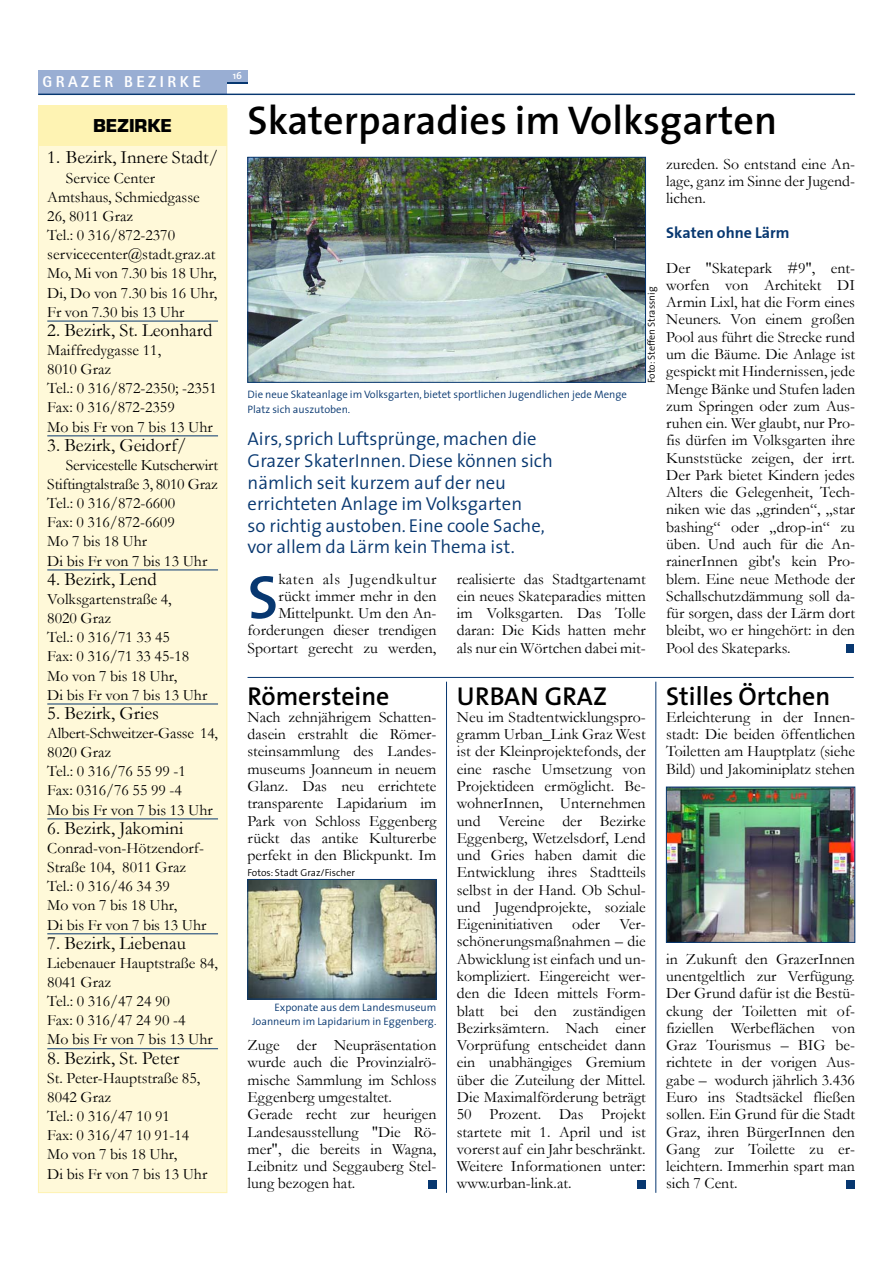
<style>
.page{position:relative;width:893px;height:1263px;background:#fff}
.page>*{position:absolute;margin:0;border:0;box-sizing:border-box;transform-origin:0 0}
.t1{font:600 61.5px "The Sans";color:#073770}
.t2{font:600 40.35px "The Sans";color:#000}
.t3{font:600 25.95px "The Sans";color:#000}
.t4{font:300 18.75px/21.6px "The Sans";color:#073770}
.t5{font:18.75px "Garamond";color:#000}
.t6{font:700 17.25px "Eurostile";color:#000}
.t7{font:15.9px/17.2px "Garamond";color:#000}
.t8{font:15.9px "Rotis Sans Serif Extra Bold Extra Bold 75";letter-spacing:.22em;color:#fff}
.t9{font:700 15.9px "The Sans";color:#073770}
.t10{font:300 10.8px/14.4px "The Sans";color:#073770}
.t11{font:300 10.05px "The Sans";color:#000}
.t12{font:600 10.05px "The Sans";color:#fff}
</style>
<div class="page">
<div style="left:227px;top:70px;width:20px;height:13px;background:#99aed3"></div>
<svg style="left:227px;top:83px;width:20px;height:1px"></svg>
<div style="left:38px;top:70px;width:189px;height:25px;background:#99aed3"></div>
<div style="left:38px;top:109px;width:189px;height:1084px;background:#fff9d9"></div>
<hr style="left:47px;top:321px;width:171px;height:1px;background:#073770">
<hr style="left:47px;top:436px;width:171px;height:1px;background:#073770">
<hr style="left:47px;top:570px;width:171px;height:1px;background:#073770">
<hr style="left:47px;top:704px;width:171px;height:1px;background:#073770">
<hr style="left:47px;top:819px;width:171px;height:1px;background:#073770">
<hr style="left:47px;top:934px;width:171px;height:1px;background:#073770">
<hr style="left:47px;top:1048px;width:171px;height:1px;background:#073770">
<div style="left:38px;top:108px;width:189px;height:1085px;border:1px solid #fef3b3"></div>
<div style="left:38px;top:105px;width:189px;height:41px;background:#fef3b3"></div>
<div style="left:846px;top:644px;width:8px;height:8px;background:#073770"></div>
<img style="left:249px;top:159px;width:394px;height:222px">
<div style="left:247px;top:157px;width:398px;height:226px;border:1px solid #073770"></div>
<hr style="left:247px;top:677px;width:606px;height:1px;background:#073770">
<div style="left:428px;top:1180px;width:8px;height:9px;background:#073770"></div>
<img style="left:249px;top:881px;width:185px;height:116px">
<div style="left:247px;top:879px;width:189px;height:120px;border:1px solid #073770"></div>
<div style="left:637px;top:1180px;width:8px;height:9px;background:#073770"></div>
<div style="left:846px;top:1180px;width:9px;height:9px;background:#073770"></div>
<img style="left:668px;top:789px;width:185px;height:152px">
<div style="left:666px;top:787px;width:189px;height:156px;border:1px solid #073770"></div>
<hr style="left:446px;top:682px;width:1px;height:511px;background:#073770">
<hr style="left:655px;top:682px;width:1px;height:511px;background:#073770">
<hr style="left:38px;top:94px;width:817px;height:1px;background:#073770">
<p class="t8" style="left:43px;top:76px;width:159px">GRAZER BEZIRKE</p>
<p class="t8" style="left:43px;top:76px;width:108px">REPORTAGE</p>
<p class="t6" style="left:93px;top:115px;width:80px">BEZIRKE</p>
<p class="t5" style="left:47px;top:147px;width:172px">1. Bezirk, Innere Stadt/</p>
<p class="t7" style="left:47px;top:168px;width:172px;line-height:19.2px;text-indent:19px">Service Center<br>Amtshaus, Schmiedgasse<br>26, 8011 Graz<br>Tel.: 0 316/872-2370 servicecenter@stadt.graz.at<br>Mo, Mi von 7.30 bis 18 Uhr,<br>Di, Do von 7.30 bis 16 Uhr,<br>Fr von 7.30 bis 13 Uhr</p>
<p class="t5" style="left:47px;top:320px;width:167px">2. Bezirk, St. Leonhard</p>
<p class="t7" style="left:47px;top:341px;width:171px;line-height:19.2px">Maiffredygasse 11,<br>8010 Graz<br>Tel.: 0 316/872-2350; -2351<br>Fax: 0 316/872-2359<br>Mo bis Fr von 7 bis 13 Uhr</p>
<p class="t5" style="left:47px;top:435px;width:141px">3. Bezirk, Geidorf/</p>
<p class="t7" style="left:47px;top:456px;width:172px;line-height:19.2px;text-indent:19px">Servicestelle Kutscherwirt<br>Stiftingtalstraße 3, 8010 Graz<br>Tel.: 0 316/872-6600<br>Fax: 0 316/872-6609<br>Mo 7 bis 18 Uhr<br>Di bis Fr von 7 bis 13 Uhr</p>
<p class="t5" style="left:47px;top:569px;width:111px">4. Bezirk, Lend</p>
<p class="t7" style="left:47px;top:590px;width:161px;line-height:19.2px">Volksgartenstraße 4,<br>8020 Graz<br>Tel.: 0 316/71 33 45<br>Fax: 0 316/71 33 45-18<br>Mo von 7 bis 18 Uhr,<br>Di bis Fr von 7 bis 13 Uhr</p>
<p class="t5" style="left:47px;top:703px;width:113px">5. Bezirk, Gries</p>
<p class="t7" style="left:47px;top:724px;width:172px;line-height:19.2px">Albert-Schweitzer-Gasse 14,<br>8020 Graz<br>Tel.: 0 316/76 55 99 -1<br>Fax: 0316/76 55 99 -4<br>Mo bis Fr von 7 bis 13 Uhr</p>
<p class="t5" style="left:47px;top:818px;width:137px">6. Bezirk, Jakomini</p>
<p class="t7" style="left:47px;top:839px;width:161px;line-height:19.2px">Conrad-von-Hötzendorf-<br>Straße 104, 8011 Graz<br>Tel.: 0 316/46 34 39<br>Mo von 7 bis 18 Uhr,<br>Di bis Fr von 7 bis 13 Uhr</p>
<p class="t5" style="left:47px;top:933px;width:140px">7. Bezirk, Liebenau</p>
<p class="t7" style="left:47px;top:953px;width:172px;line-height:19.2px">Liebenauer Hauptstraße 84,<br>8041 Graz<br>Tel.: 0 316/47 24 90<br>Fax: 0 316/47 24 90 -4<br>Mo bis Fr von 7 bis 13 Uhr</p>
<p class="t5" style="left:47px;top:1047px;width:133px">8. Bezirk, St. Peter</p>
<p class="t7" style="left:47px;top:1068px;width:161px;line-height:19.2px">St. Peter-Hauptstraße 85,<br>8042 Graz<br>Tel.: 0 316/47 10 91<br>Fax: 0 316/47 10 91-14<br>Mo von 7 bis 18 Uhr,<br>Di bis Fr von 7 bis 13 Uhr</p>
<p class="t12" style="left:233px;top:71px;width:11px">16</p>
<h2 class="t2" style="left:247px;top:104px;width:531px">Skaterparadies im Volksgarten</h2>
<p class="t10" style="left:247px;top:388px;width:381px">Die neue Skateanlage im Volksgarten, bietet sportlichen Jugendlichen jede Menge<br>Platz sich auszutoben.</p>
<p class="t4" style="left:247px;top:430px;width:307px">Airs, sprich Luftsprünge, machen die Grazer SkaterInnen. Diese können sich nämlich seit kurzem auf der neu errichteten Anlage im Volksgarten<br>so richtig austoben. Eine coole Sache, vor allem da Lärm kein Thema ist.</p>
<p class="t11" style="left:647px;top:383px;width:98px;rotate:-90deg">Foto: Steffen Strassnig</p>
<p class="t7" style="left:247px;top:570px;width:190px;text-align:right">katen als Jugendkultur rückt immer mehr in den<br>Mittelpunkt. Um den An&shy;forderungen dieser trendigen<br>Sportart gerecht zu werden,</p>
<p class="t7" style="left:457px;top:570px;width:190px;text-align:justify">realisierte das Stadtgartenamt ein neues Skateparadies mitten im Volksgarten. Das Tolle daran: Die Kids hatten mehr als nur ein Wörtchen dabei mit-</p>
<h1 class="t1" style="left:247px;top:572px;width:32px">S</h1>
<p class="t7" style="left:666px;top:155px;width:190px;text-align:justify">zureden. So entstand eine An&shy;lage, ganz im Sinne der Jugend&shy;lichen.</p>
<p class="t9" style="left:666px;top:224px;width:125px">Skaten ohne Lärm</p>
<p class="t7" style="left:666px;top:259px;width:190px;text-align:justify">Der "Skatepark #9", ent&shy;worfen von Architekt DI Armin Lixl, hat die Form eines Neuners. Von einem großen Pool aus führt die Strecke rund um die Bäume. Die Anlage ist gespickt mit Hindernissen, jede Menge Bänke und Stufen laden zum Springen oder zum Aus&shy;ruhen ein. Wer glaubt, nur Pro&shy;fis dürfen im Volksgarten ihre Kunststücke zeigen, der irrt.<br>Der Park bietet Kindern jedes Alters die Gelegenheit, Tech&shy;niken wie das „grinden“, „star bashing“ oder „drop-in“ zu üben. Und auch für die An&shy;rainerInnen gibt's kein Pro&shy;blem. Eine neue Methode der Schallschutzdämmung soll da&shy;für sorgen, dass der Lärm dort bleibt, wo er hingehört: in den Pool des Skateparks.</p>
<h3 class="t3" style="left:247px;top:685px;width:143px">Römersteine</h3>
<p class="t7" style="left:247px;top:708px;width:190px;text-align:justify">Nach zehnjährigem Schatten&shy;dasein erstrahlt die Römer&shy;steinsammlung des Landes&shy;museums Joanneum in neuem Glanz. Das neu errichtete transparente Lapidarium im Park von Schloss Eggenberg rückt das antike Kulturerbe perfekt in den Blickpunkt. Im</p>
<p class="t11" style="left:247px;top:868px;width:109px">Fotos: Stadt Graz/Fischer</p>
<p class="t10" style="left:252px;top:1001px;width:186px;text-align:right">Exponate aus dem Landesmuseum<br>Joanneum im Lapidarium in Eggenberg.</p>
<p class="t7" style="left:247px;top:1037px;width:190px">Zuge der Neupräsentation wurde auch die Provinzialrö&shy;mische Sammlung im Schloss<br>Eggenberg umgestaltet.<br>Gerade recht zur heurigen<br>Landesausstellung "Die Rö&shy;mer", die bereits in Wagna,<br>Leibnitz und Seggauberg Stel&shy;lung bezogen hat.</p>
<h3 class="t3" style="left:457px;top:685px;width:152px">URBAN GRAZ</h3>
<p class="t7" style="left:457px;top:708px;width:190px;text-align:justify">Neu im Stadtentwicklungspro&shy;gramm Urban_Link Graz West ist der Kleinprojektefonds, der eine rasche Umsetzung von Projektideen ermöglicht. Be&shy;wohnerInnen, Unternehmen und Vereine der Bezirke Eggenberg, Wetzelsdorf, Lend und Gries haben damit die Entwicklung ihres Stadtteils selbst in der Hand. Ob Schul&shy;und Jugendprojekte, soziale Eigeninitiativen oder Ver&shy;schönerungsmaßnahmen – die Abwicklung ist einfach und un&shy;kompliziert. Eingereicht wer&shy;den die Ideen mittels Form&shy;blatt bei den zuständigen Bezirksämtern. Nach einer Vorprüfung entscheidet dann ein unabhängiges Gremium über die Zuteilung der Mittel.<br>Die Maximalförderung beträgt 50 Prozent. Das Projekt startete mit 1. April und ist vorerst auf ein Jahr beschränkt.<br>Weitere Informationen unter: www.urban-link.at.</p>
<h3 class="t3" style="left:666px;top:685px;width:166px">Stilles Örtchen</h3>
<p class="t7" style="left:666px;top:708px;width:190px;text-align:justify">Erleichterung in der Innen&shy;stadt: Die beiden öffentlichen Toiletten am Hauptplatz (siehe Bild) und Jakominiplatz stehen</p>
<p class="t7" style="left:666px;top:950px;width:190px;text-align:justify">in Zukunft den GrazerInnen unentgeltlich zur Verfügung.<br>Der Grund dafür ist die Bestü&shy;ckung der Toiletten mit of&shy;fiziellen Werbeflächen von Graz Tourismus – BIG be&shy;richtete in der vorigen Aus&shy;gabe – wodurch jährlich 3.436<br>Euro ins Stadtsäckel fließen sollen. Ein Grund für die Stadt Graz, ihren BürgerInnen den Gang zur Toilette zu er&shy;leichtern. Immerhin spart man sich 7 Cent.</p>
</div>
